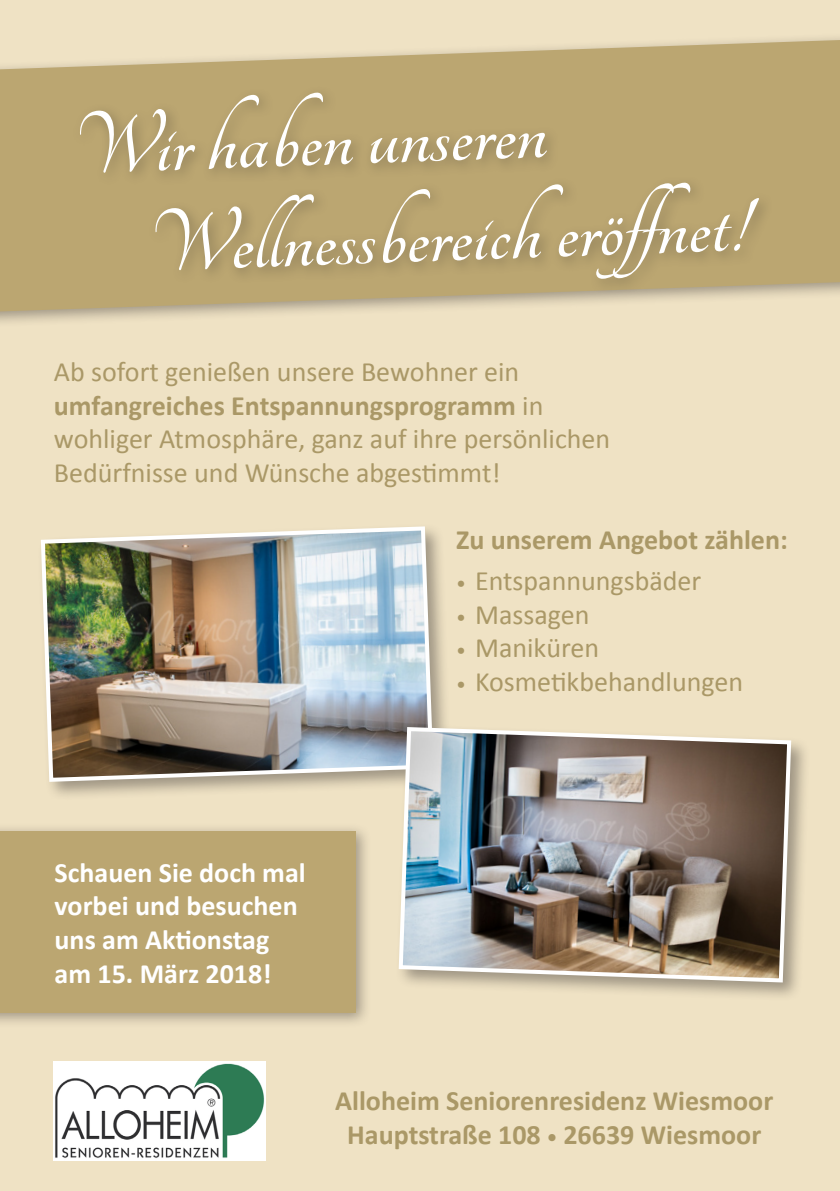
<style>
.page{position:relative;width:840px;height:1191px;background:#fff}
.page>*{position:absolute;margin:0;border:0;box-sizing:border-box;transform-origin:0 0}
.t1{font:700 96px/100px "Tangerine";color:#fff}
.t2{font:28px/33.6px "Calibri";color:#aa9867}
.t3{font:700 28px/33.6px "Calibri";color:#aa9867;text-align:center}
.t4{font:700 28px/33.6px "Calibri";color:#fff}
.s1{font-weight:700}
.s2{font-size:20px}
</style>
<div class="page">
<div style="left:0;top:0;width:839px;height:1191px;background:#efe2c4"></div>
<div style="left:0;top:31px;width:839px;height:297px;background:#231f20;opacity:.4"></div>
<svg style="left:0;top:40px;width:839px;height:271px;fill:#bba671"></svg>
<div style="left:72px;top:85px;width:701px;height:210px;background:#231f20;opacity:.35"></div>
<div style="left:37px;top:522px;width:773px;height:480px;background:#231f20;opacity:.4"></div>
<img style="left:39px;top:524px;width:396px;height:260px">
<img style="left:396px;top:725px;width:396px;height:259px">
<img style="left:54px;top:1061px;width:211px;height:99px">
<div style="left:0;top:823px;width:371px;height:206px;background:#231f20;opacity:.4"></div>
<div style="left:0;top:831px;width:355px;height:181px;background:#bba671"></div>
<p class="t1" style="left:144px;top:98px;width:599px;text-indent:-72px;rotate:-2deg">Wir haben unseren<br>Wellnessbereich eröffnet!</p>
<p class="t2" style="left:54px;top:354px;width:557px">Ab sofort genießen unsere Bewohner ein <span class="s1">umfangreiches Entspannungsprogramm</span> in wohliger Atmosphäre, ganz auf ihre persönlichen Bedürfnisse und Wünsche abgestimmt!</p>
<p class="t3" style="left:456px;top:521px;width:333px">Zu unserem Angebot zählen:</p>
<p class="t2" style="left:456px;top:563px;width:247px"><span class="s2">•</span> Entspannungsbäder</p>
<p class="t2" style="left:456px;top:597px;width:135px"><span class="s2">•</span> Massagen</p>
<p class="t2" style="left:456px;top:630px;width:144px"><span class="s2">•</span> Maniküren</p>
<p class="t2" style="left:456px;top:664px;width:288px"><span class="s2">•</span> Kosmetikbehandlungen</p>
<p class="t4" style="left:55px;top:854px;width:252px">Schauen Sie doch mal vorbei und besuchen uns am Aktionstag am 15. März 2018!</p>
<p class="t3" style="left:335px;top:1082px;width:439px">Alloheim Seniorenresidenz Wiesmoor<br>Hauptstraße 108 <span class="s2">•</span> 26639 Wiesmoor</p>
</div>
